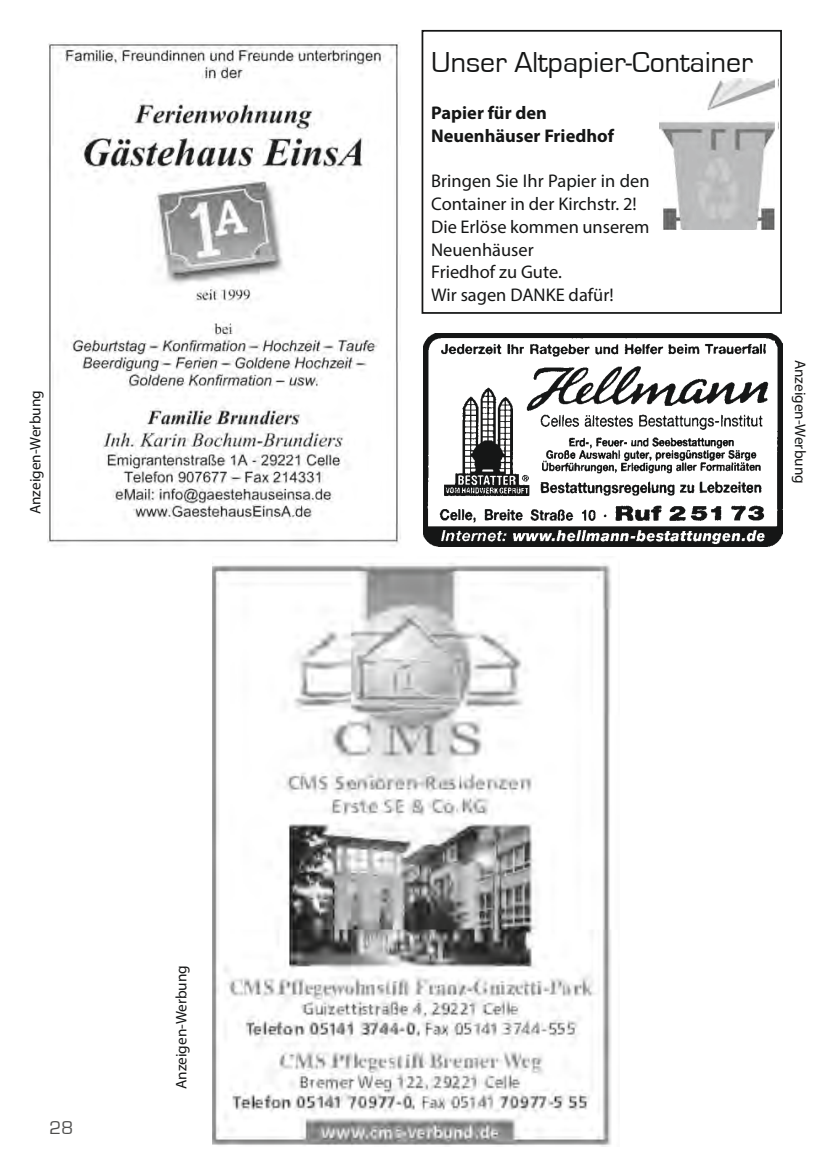
<style>
.page{position:relative;width:819px;height:1166px;background:#fff}
.page>*{position:absolute;margin:0;border:0;box-sizing:border-box;transform-origin:0 0}
.t1{font:29.75px "Eurostile";color:#151616}
.t2{font:19.25px "Eurostile";color:#4e4e4d}
.t3{font:18.38px/22.8px "Myriad Pro";color:#151616}
.t4{font:700 18.38px/22.8px "Myriad Pro";color:#151616}
.t5{font:15.22px "Myriad Pro";color:#151616}
</style>
<div class="page">
<img style="left:423px;top:333px;width:359px;height:213px">
<img style="left:48px;top:43px;width:351px;height:503px">
<img style="left:212px;top:563px;width:399px;height:584px">
<svg style="left:422px;top:29px;width:360px;height:285px"></svg>
<div style="left:421px;top:30px;width:360px;height:284px;border:2px solid #151616"></div>
<p class="t5" style="left:26px;top:514px;width:126px;rotate:-90deg">Anzeigen-Werbung</p>
<p class="t2" style="left:50px;top:1117px;width:25px">28</p>
<p class="t5" style="left:172px;top:1089px;width:126px;rotate:-90deg">Anzeigen-Werbung</p>
<h1 class="t1" style="left:431px;top:46px;width:323px">Unser Altpapier-Container</h1>
<p class="t4" style="left:431px;top:101px;width:184px">Papier für den<br>Neuenhäuser Friedhof</p>
<p class="t3" style="left:431px;top:169px;width:220px">Bringen Sie Ihr Papier in den<br>Container in der Kirchstr. 2!<br>Die Erlöse kommen unserem<br>Neuenhäuser<br>Friedhof zu Gute.<br>Wir sagen DANKE dafür!</p>
<p class="t5" style="left:809px;top:360px;width:126px;rotate:90deg">Anzeigen-Werbung</p>
</div>
